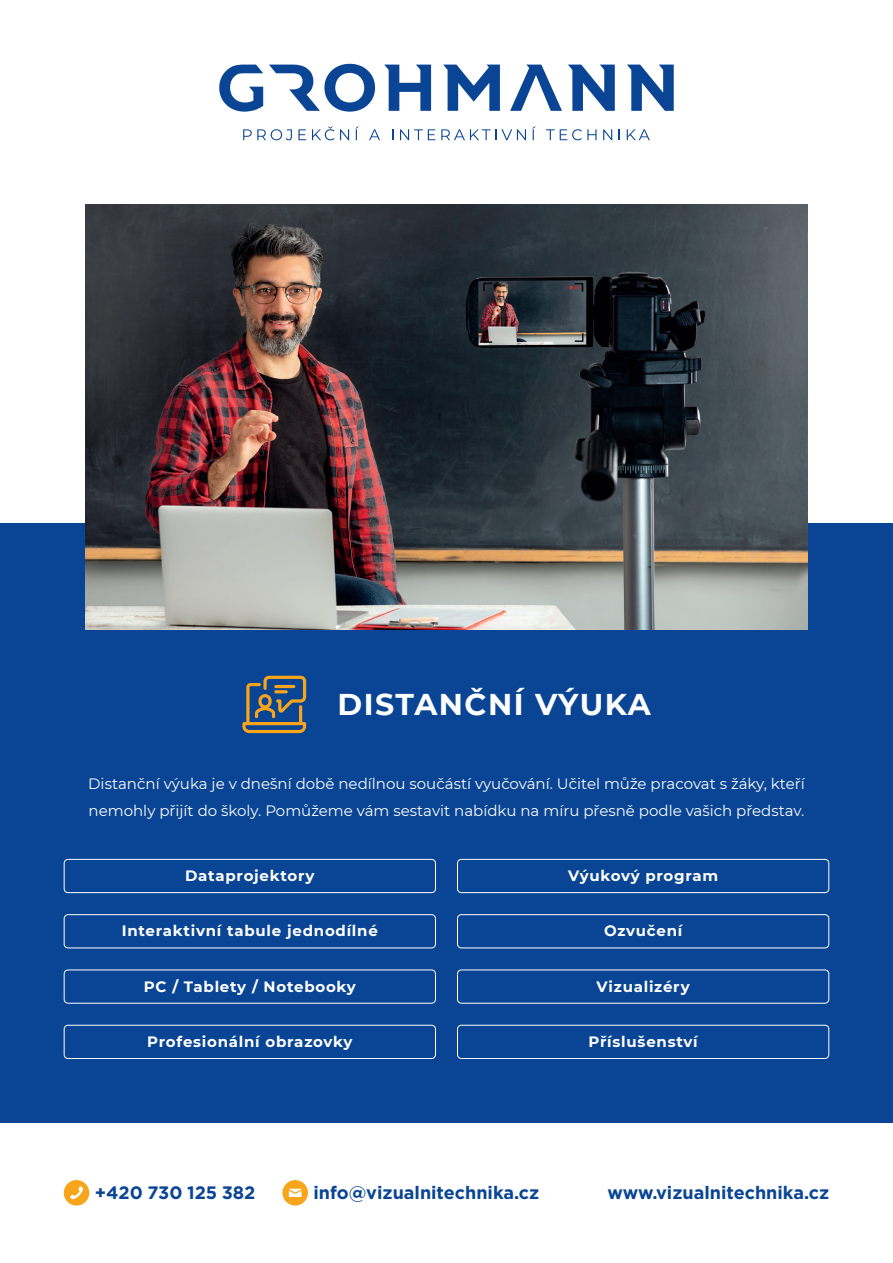
<style>
.page{position:relative;width:893px;height:1263px;background:#fff}
.page>*{position:absolute;margin:0;border:0;box-sizing:border-box;transform-origin:0 0}
.t1{font:700 30px "Montserrat";letter-spacing:.05em;color:#fff}
.t2{font:700 18px "Gotham";color:#094594}
.t3{font:15px/27px "Montserrat";color:#fff}
.t4{font:700 15px "Montserrat";letter-spacing:.05em;color:#fff}
</style>
<div class="page">
<div style="left:0;top:523px;width:893px;height:600px;background:#094594"></div>
<img style="left:85px;top:204px;width:723px;height:425px">
<svg style="left:242px;top:676px;width:64px;height:57px"></svg>
<svg style="left:64px;top:1180px;width:25px;height:25px"></svg>
<svg style="left:282px;top:1180px;width:26px;height:25px"></svg>
<div style="left:64px;top:859px;width:372px;height:34px;border:1px solid #fff;border-radius:4px"></div>
<div style="left:457px;top:859px;width:372px;height:34px;border:1px solid #fff;border-radius:4px"></div>
<div style="left:64px;top:914px;width:372px;height:34px;border:1px solid #fff;border-radius:4px"></div>
<div style="left:457px;top:914px;width:372px;height:34px;border:1px solid #fff;border-radius:4px"></div>
<div style="left:64px;top:969px;width:372px;height:34px;border:1px solid #fff;border-radius:4px"></div>
<div style="left:457px;top:969px;width:372px;height:34px;border:1px solid #fff;border-radius:4px"></div>
<div style="left:64px;top:1025px;width:372px;height:34px;border:1px solid #fff;border-radius:4px"></div>
<div style="left:457px;top:1025px;width:372px;height:34px;border:1px solid #fff;border-radius:4px"></div>
<svg style="left:243px;top:129px;width:49px;height:11px"></svg>
<svg style="left:298px;top:129px;width:8px;height:11px"></svg>
<svg style="left:312px;top:127px;width:22px;height:13px"></svg>
<svg style="left:340px;top:129px;width:9px;height:11px"></svg>
<svg style="left:355px;top:127px;width:4px;height:13px"></svg>
<svg style="left:369px;top:129px;width:11px;height:11px"></svg>
<svg style="left:400px;top:129px;width:35px;height:11px"></svg>
<svg style="left:441px;top:129px;width:85px;height:11px"></svg>
<svg style="left:532px;top:127px;width:3px;height:13px"></svg>
<svg style="left:546px;top:129px;width:50px;height:11px"></svg>
<svg style="left:603px;top:129px;width:9px;height:11px"></svg>
<svg style="left:627px;top:129px;width:23px;height:11px"></svg>
<svg style="left:627px;top:65px;width:47px;height:46px"></svg>
<svg style="left:568px;top:65px;width:47px;height:46px"></svg>
<svg style="left:384px;top:65px;width:47px;height:46px"></svg>
<svg style="left:510px;top:65px;width:52px;height:46px"></svg>
<svg style="left:443px;top:65px;width:57px;height:46px"></svg>
<svg style="left:269px;top:64px;width:106px;height:48px"></svg>
<svg style="left:219px;top:65px;width:44px;height:47px"></svg>
<h1 class="t1" style="left:337px;top:683px;width:315px">DISTANČNÍ VÝUKA</h1>
<p class="t3" style="left:88px;top:770px;width:718px">Distanční výuka je v dnešní době nedílnou součástí vyučování. Učitel může pracovat s žáky, kteří nemohly přijít do školy. Pomůžeme vám sestavit nabídku na míru přesně podle vašich představ.</p>
<p class="t4" style="left:185px;top:865px;width:131px">Dataprojektory</p>
<p class="t4" style="left:568px;top:865px;width:152px">Výukový program</p>
<p class="t4" style="left:122px;top:920px;width:258px">Interaktivní tabule jednodílné</p>
<p class="t4" style="left:604px;top:920px;width:80px">Ozvučení</p>
<p class="t4" style="left:144px;top:975px;width:213px">PC / Tablety / Notebooky</p>
<p class="t4" style="left:597px;top:975px;width:95px">Vizualizéry</p>
<p class="t4" style="left:147px;top:1031px;width:207px">Profesionální obrazovky</p>
<p class="t4" style="left:589px;top:1031px;width:111px">Příslušenství</p>
<p class="t2" style="left:95px;top:1181px;width:162px">+420 730 125 382</p>
<p class="t2" style="left:313px;top:1181px;width:227px">info@vizualnitechnika.cz</p>
<p class="t2" style="left:608px;top:1181px;width:223px">www.vizualnitechnika.cz</p>
</div>
